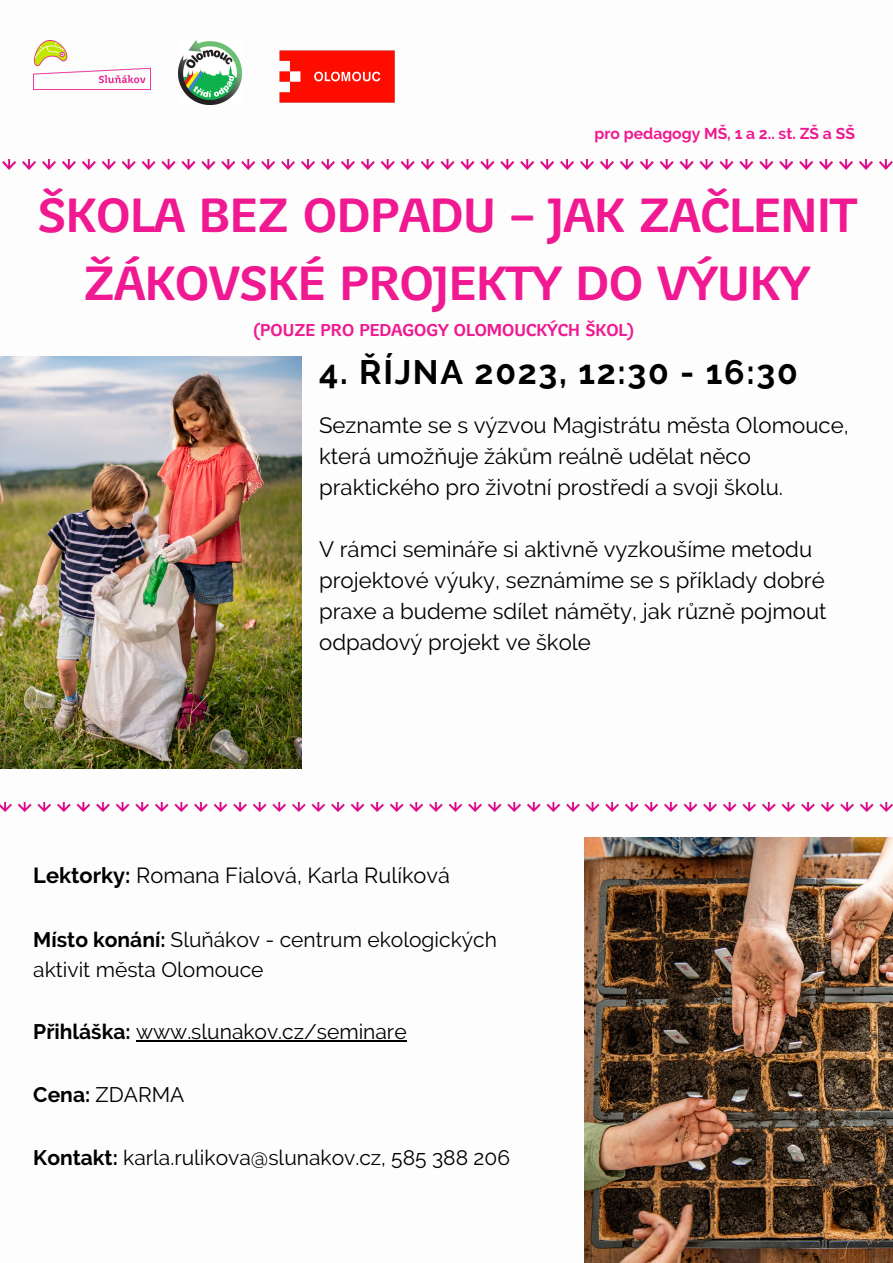
<style>
.page{position:relative;width:893px;height:1263px;background:#fff}
.page>*{position:absolute;margin:0;border:0;box-sizing:border-box;transform-origin:0 0}
.t1{font:700 46.72px/68.6px "Juvenis";letter-spacing:-.04em;color:#f01991;text-align:center}
.t2{font:700 33.75px "Raleway";letter-spacing:.05em;color:#000}
.t3{font:22.12px/31px "Raleway";color:#000}
.t4{font:21.75px "Raleway";color:#000}
.t5{font:21px/29.2px "Raleway";color:#000}
.t6{font:700 16.73px "Juvenis";letter-spacing:-.04em;color:#f01991}
.t7{font:700 15.67px "Raleway";color:#f01991}
.s1{font-weight:700}
</style>
<div class="page">
<img style="left:0;top:356px;width:301px;height:413px">
<img style="left:584px;top:838px;width:309px;height:425px">
<img style="left:2px;top:160px;width:891px;height:10px">
<img style="left:33px;top:40px;width:117px;height:50px">
<img style="left:0;top:802px;width:893px;height:10px">
<img style="left:179px;top:40px;width:63px;height:64px">
<img style="left:279px;top:50px;width:116px;height:53px">
<hr style="left:136px;top:1040px;width:271px;height:2px;background:#000">
<p class="t7" style="left:594px;top:124px;width:262px">pro pedagogy MŠ, 1 a 2.. st. ZŠ a SŠ</p>
<p class="t1" style="left:37px;top:181px;width:821px">ŠKOLA BEZ ODPADU – JAK ZAČLENIT<br>ŽÁKOVSKÉ PROJEKTY DO VÝUKY</p>
<p class="t6" style="left:253px;top:319px;width:383px">(POUZE PRO PEDAGOGY OLOMOUCKÝCH ŠKOL)</p>
<p class="t2" style="left:319px;top:352px;width:480px">4. ŘÍJNA 2023, 12:30 - 16:30</p>
<p class="t3" style="left:319px;top:409px;width:531px">Seznamte se s výzvou Magistrátu města Olomouce, která umožňuje žákům reálně udělat něco praktického pro životní prostředí a svoji školu.</p>
<p class="t3" style="left:319px;top:533px;width:509px">V rámci semináře si aktivně vyzkoušíme metodu projektové výuky, seznámíme se s příklady dobré praxe a budeme sdílet náměty, jak různě pojmout odpadový projekt ve škole</p>
<p class="t4" style="left:33px;top:863px;width:418px"><span class="s1">Lektorky:</span> Romana Fialová, Karla Rulíková</p>
<p class="t5" style="left:33px;top:925px;width:465px"><span class="s1">Místo konání:</span> Sluňákov - centrum ekologických aktivit města Olomouce</p>
<p class="t5" style="left:33px;top:1017px;width:375px"><span class="s1">Přihláška:</span> www.slunakov.cz/seminare</p>
<p class="t5" style="left:33px;top:1080px;width:153px"><span class="s1">Cena:</span> ZDARMA</p>
<p class="t5" style="left:33px;top:1143px;width:478px"><span class="s1">Kontakt:</span> karla.rulikova@slunakov.cz, 585 388 206</p>
</div>
